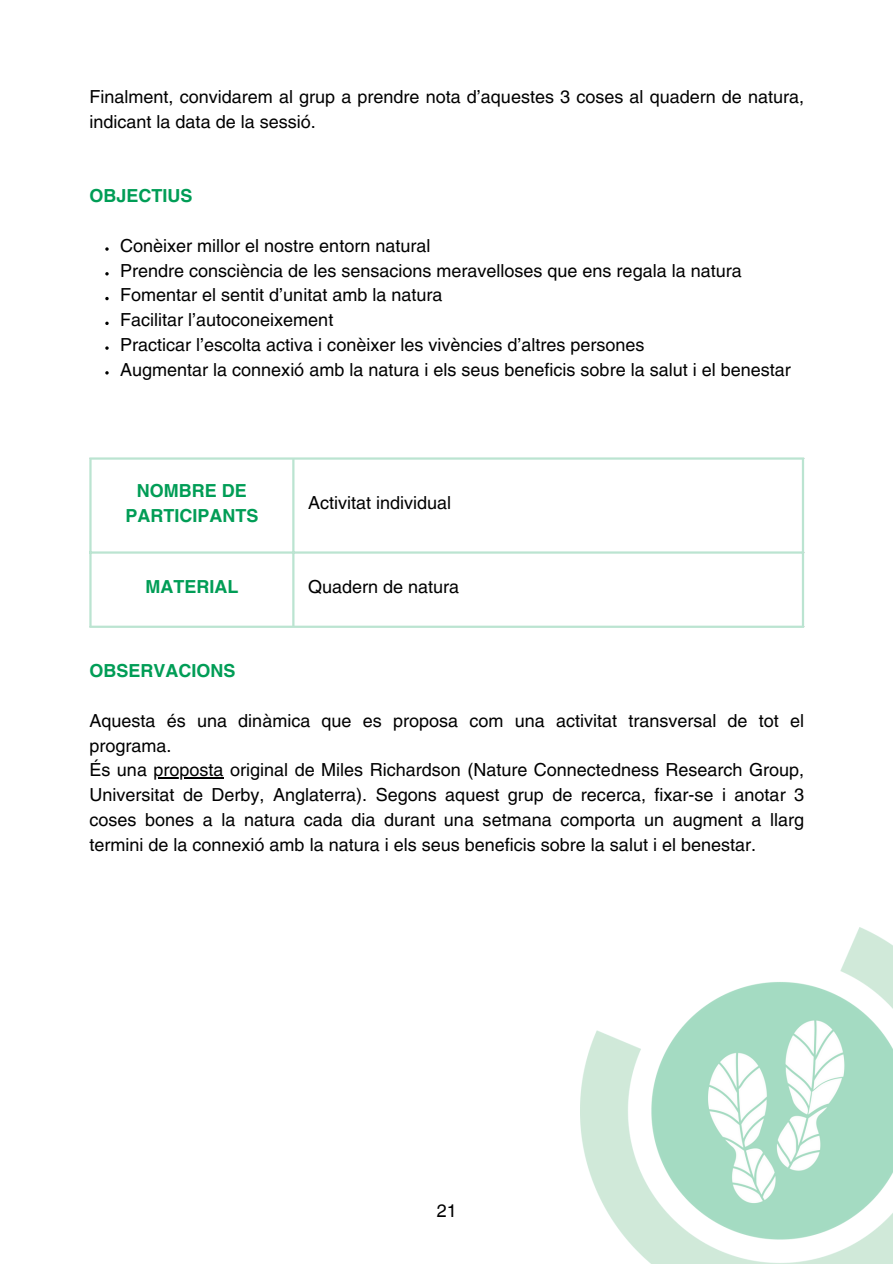
<style>
.page{position:relative;width:893px;height:1264px;background:#fff}
.page>*{position:absolute;margin:0;border:0;box-sizing:border-box;transform-origin:0 0}
.t1{font:18px/24.8px "Helvetica LT Pro";color:#000}
.t2{font:700 18px/24.8px "Helvetica LT Pro";color:#009d56;text-align:center}
.t3{font:18px "Helvetica World";color:#000}
</style>
<div class="page">
<img style="left:580px;top:927px;width:312px;height:336px">
<svg style="left:105px;top:247px;width:4px;height:4px"></svg>
<svg style="left:105px;top:272px;width:4px;height:3px"></svg>
<svg style="left:105px;top:297px;width:4px;height:3px"></svg>
<svg style="left:105px;top:321px;width:4px;height:4px"></svg>
<svg style="left:105px;top:346px;width:4px;height:4px"></svg>
<svg style="left:105px;top:371px;width:4px;height:3px"></svg>
<svg style="left:92px;top:459px;width:200px;height:95px"></svg>
<hr style="left:89px;top:459px;width:3px;height:166px;background:#bbe4d1">
<hr style="left:292px;top:459px;width:2px;height:166px;background:#bbe4d1">
<hr style="left:801px;top:459px;width:3px;height:166px;background:#bbe4d1">
<hr style="left:89px;top:457px;width:715px;height:2px;background:#bbe4d1">
<hr style="left:89px;top:551px;width:715px;height:2px;background:#bbe4d1">
<hr style="left:89px;top:625px;width:715px;height:3px;background:#bbe4d1">
<hr style="left:153px;top:777px;width:70px;height:1px;background:#000">
<p class="t1" style="left:89px;top:86px;width:716px">Finalment, convidarem al grup a prendre nota d’aquestes 3 coses al quadern de natura, indicant la data de la sessió.</p>
<h1 class="t2" style="left:89px;top:185px;width:105px">OBJECTIUS</h1>
<p class="t1" style="left:120px;top:235px;width:312px">Conèixer millor el nostre entorn natural</p>
<p class="t1" style="left:120px;top:260px;width:623px">Prendre consciència de les sensacions meravelloses que ens regala la natura</p>
<p class="t1" style="left:120px;top:284px;width:324px">Fomentar el sentit d’unitat amb la natura</p>
<p class="t1" style="left:120px;top:309px;width:215px">Facilitar l’autoconeixement</p>
<p class="t1" style="left:120px;top:334px;width:526px">Practicar l’escolta activa i conèixer les vivències d’altres persones</p>
<p class="t1" style="left:120px;top:359px;width:672px">Augmentar la connexió amb la natura i els seus beneficis sobre la salut i el benestar</p>
<p class="t2" style="left:125px;top:480px;width:135px">NOMBRE DE<br>PARTICIPANTS</p>
<p class="t1" style="left:308px;top:492px;width:145px">Activitat individual</p>
<p class="t2" style="left:145px;top:576px;width:94px">MATERIAL</p>
<p class="t1" style="left:308px;top:576px;width:153px">Quadern de natura</p>
<h1 class="t2" style="left:89px;top:660px;width:148px">OBSERVACIONS</h1>
<p class="t1" style="left:89px;top:709px;width:716px">Aquesta és una dinàmica que es proposa com una activitat transversal de tot el programa.</p>
<p class="t1" style="left:89px;top:759px;width:716px">És una proposta original de Miles Richardson (Nature Connectedness Research Group,</p>
<p class="t1" style="left:89px;top:784px;width:716px;text-align:justify">Universitat de Derby, Anglaterra). Segons aquest grup de recerca, fixar-se i anotar 3 coses bones a la natura cada dia durant una setmana comporta un augment a llarg termini de la connexió amb la natura i els seus beneficis sobre la salut i el benestar.</p>
<p class="t3" style="left:436px;top:1200px;width:22px">21</p>
</div>
